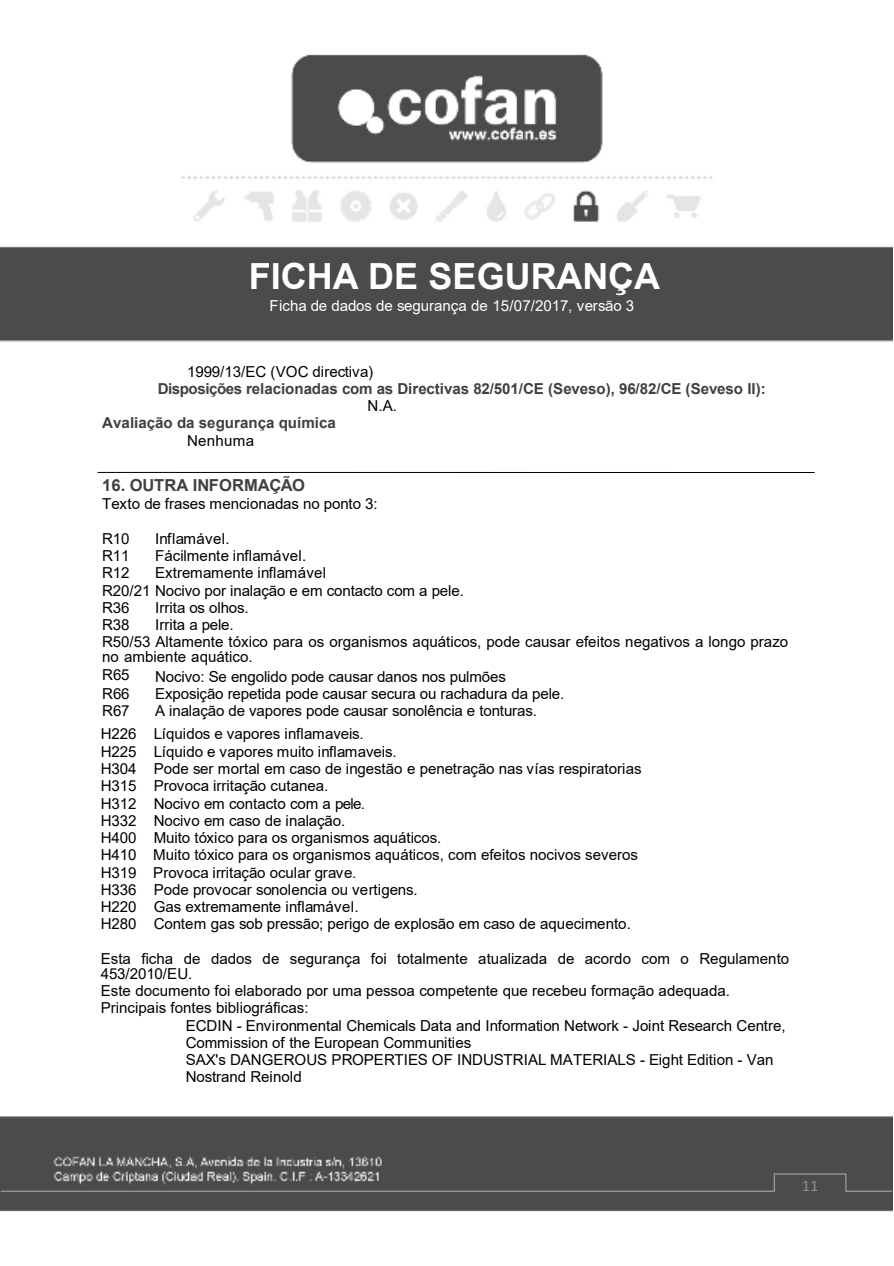
<style>
.page{position:relative;width:894px;height:1266px;background:#fff}
.page>*{position:absolute;margin:0;border:0;box-sizing:border-box;transform-origin:0 0}
.t1{font:700 36px "Arial";letter-spacing:-.005em;color:#fff}
.t2{font:700 16.5px "Arial";letter-spacing:-.01em;color:#404040}
.t3{font:16.5px "Calibri";color:#8c8c8c}
.t4{font:15.15px/17.2px "Arial";color:#000}
.t5{font:700 15.15px "Arial";letter-spacing:-.01em;color:#404040}
.t6{font:15.15px "Arial";letter-spacing:-.01em;color:#fff}
.t7{font:15.15px "Arial";letter-spacing:.02em;color:#000}
</style>
<div class="page">
<img style="left:0;top:54px;width:893px;height:1158px">
<svg style="left:0;top:1173px;width:893px;height:19px;background:#58585a"></svg>
<hr style="left:98px;top:472px;width:716px;height:1px;background:#000">
<h1 class="t1" style="left:249px;top:263px;width:413px">FICHA DE SEGURANÇA</h1>
<p class="t6" style="left:270px;top:300px;width:366px">Ficha de dados de segurança de 15/07/2017, versão 3</p>
<p class="t4" style="left:187px;top:364px;width:188px">1999/13/EC (VOC directiva)</p>
<p class="t5" style="left:158px;top:383px;width:610px">Disposições relacionadas com as Directivas 82/501/CE (Seveso), 96/82/CE (Seveso II):</p>
<p class="t4" style="left:368px;top:399px;width:31px">N.A.</p>
<p class="t5" style="left:102px;top:417px;width:235px">Avaliação da segurança química</p>
<p class="t7" style="left:187px;top:435px;width:68px">Nenhuma</p>
<p class="t2" style="left:102px;top:479px;width:204px">16. OUTRA INFORMAÇÃO</p>
<p class="t4" style="left:102px;top:497px;width:277px">Texto de frases mencionadas no ponto 3:</p>
<p class="t4" style="left:102px;top:531px;width:29px">R10</p>
<p class="t7" style="left:155px;top:533px;width:76px">Inflamável.</p>
<p class="t4" style="left:102px;top:548px;width:29px">R11</p>
<p class="t4" style="left:155px;top:548px;width:153px">Fácilmente inflamável.</p>
<p class="t4" style="left:102px;top:566px;width:29px">R12</p>
<p class="t4" style="left:102px;top:566px;width:363px;text-indent:53px">Extremamente inflamável<br>R20/21 Nocivo por inalação e em contacto com a pele.<br>R36</p>
<p class="t4" style="left:155px;top:600px;width:95px">Irrita os olhos.</p>
<p class="t4" style="left:102px;top:618px;width:29px">R38</p>
<p class="t4" style="left:102px;top:618px;width:688px;text-indent:53px">Irrita a pele.<br>R50/53 Altamente tóxico para os organismos aquáticos, pode causar efeitos negativos a longo prazo</p>
<p class="t4" style="left:102px;top:650px;width:152px">no ambiente aquático.<br>R65</p>
<p class="t4" style="left:155px;top:669px;width:352px">Nocivo: Se engolido pode causar danos nos pulmões</p>
<p class="t4" style="left:102px;top:687px;width:29px">R66</p>
<p class="t4" style="left:155px;top:687px;width:411px">Exposição repetida pode causar secura ou rachadura da pele.</p>
<p class="t4" style="left:102px;top:704px;width:29px">R67</p>
<p class="t4" style="left:101px;top:701px;width:438px;line-height:23.2px;text-indent:54px">A inalação de vapores pode causar sonolência e tonturas.<br>H226 Líquidos e vapores inflamaveis.</p>
<p class="t4" style="left:101px;top:744px;width:542px">H225 Líquido e vapores muito inflamaveis.<br>H304 Pode ser mortal em caso de ingestão e penetração nas vías respiratorias H315 Provoca irritação cutanea.<br>H312 Nocivo em contacto com a pele.<br>H332 Nocivo em caso de inalação.<br>H400 Muito tóxico para os organismos aquáticos.<br>H410 Muito tóxico para os organismos aquáticos, com efeitos nocivos severos H319 Provoca irritação ocular grave.<br>H336 Pode provocar sonolencia ou vertigens.<br>H220 Gas extremamente inflamável.<br>H280 Contem gas sob pressão; perigo de explosão em caso de aquecimento.</p>
<p class="t4" style="left:101px;top:952px;width:690px;line-height:15.1px">Esta ficha de dados de segurança foi totalmente atualizada de acordo com o Regulamento<br>453/2010/EU.</p>
<p class="t4" style="left:101px;top:984px;width:631px">Este documento foi elaborado por uma pessoa competente que recebeu formação adequada.</p>
<p class="t4" style="left:101px;top:1001px;width:209px">Principais fontes bibliográficas:</p>
<p class="t4" style="left:186px;top:1018px;width:602px">ECDIN - Environmental Chemicals Data and Information Network - Joint Research Centre,</p>
<p class="t4" style="left:186px;top:1035px;width:287px">Commission of the European Communities</p>
<p class="t4" style="left:186px;top:1053px;width:589px">SAX's DANGEROUS PROPERTIES OF INDUSTRIAL MATERIALS - Eight Edition - Van</p>
<p class="t4" style="left:186px;top:1070px;width:118px">Nostrand Reinold</p>
<p class="t3" style="left:802px;top:1178px;width:18px">11</p>
</div>
